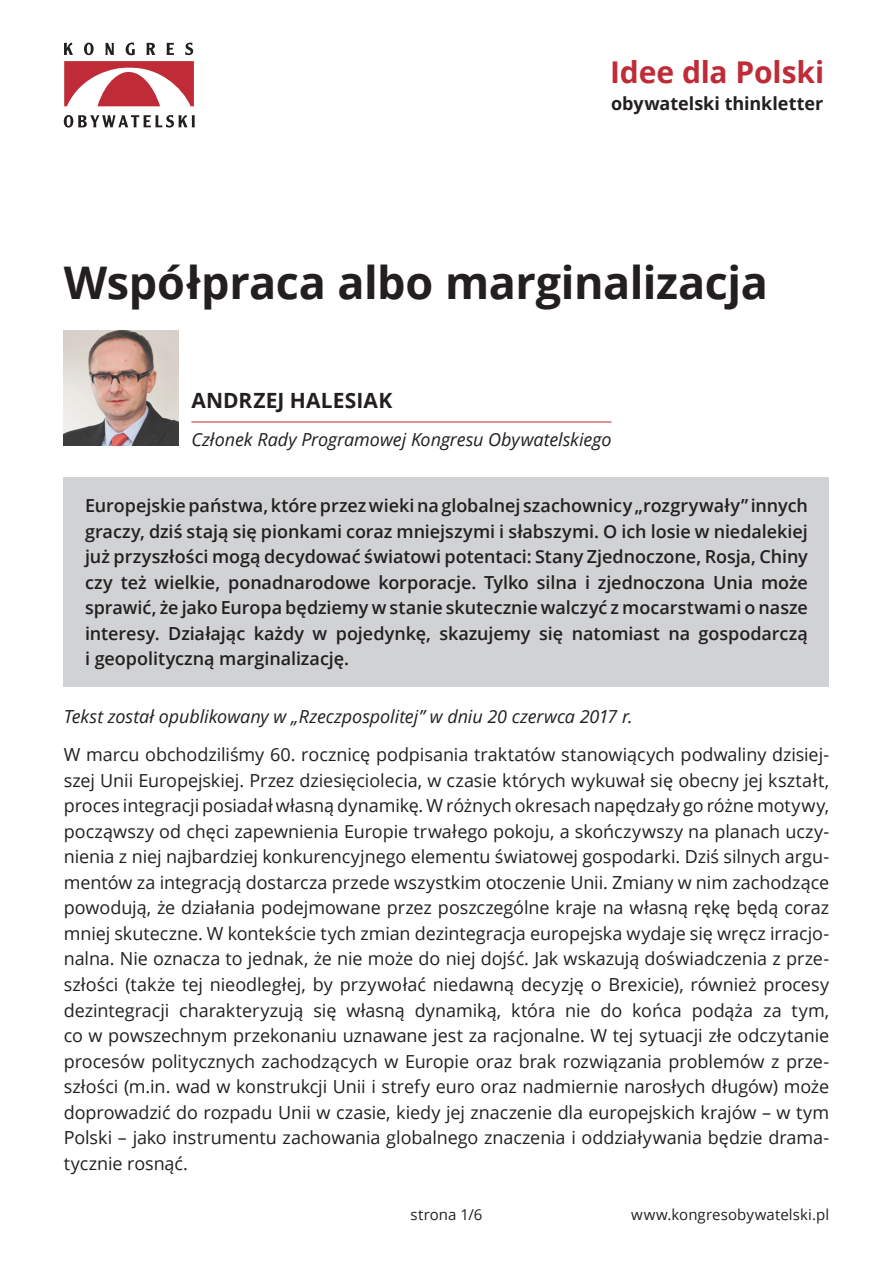
<style>
.page{position:relative;width:893px;height:1263px;background:#fff}
.page>*{position:absolute;margin:0;border:0;box-sizing:border-box;transform-origin:0 0}
.t1{font:700 45px "Open Sans";letter-spacing:-.01em;color:#231f20}
.t2{font:700 30px "Open Sans";letter-spacing:-.005em;color:#bf2b37}
.t3{font:700 21px "Open Sans";letter-spacing:.01em;color:#231f20}
.t4{font:18px/25.5px "Open Sans";letter-spacing:-.005em;color:#231f20;text-align:justify}
.t5{font:600 18px/25.5px "Open Sans";letter-spacing:-.005em;color:#231f20;text-align:justify}
.t6{font:italic 18px "Open Sans";letter-spacing:-.005em;color:#231f20}
.t7{font:700 18px "Open Sans";color:#231f20}
.t8{font:15px "Open Sans";letter-spacing:.005em;color:#231f20}
</style>
<div class="page">
<svg style="left:64px;top:43px;width:9px;height:12px"></svg>
<svg style="left:84px;top:43px;width:10px;height:12px"></svg>
<svg style="left:105px;top:43px;width:9px;height:12px"></svg>
<svg style="left:126px;top:43px;width:9px;height:12px"></svg>
<svg style="left:147px;top:43px;width:8px;height:12px"></svg>
<svg style="left:167px;top:43px;width:7px;height:12px"></svg>
<svg style="left:185px;top:43px;width:8px;height:12px"></svg>
<svg style="left:64px;top:115px;width:131px;height:13px"></svg>
<svg style="left:64px;top:61px;width:130px;height:45px"></svg>
<img style="left:64px;top:331px;width:115px;height:115px">
<hr style="left:191px;top:422px;width:420px;height:1px;background:#bf2b37">
<div style="left:64px;top:477px;width:765px;height:210px;background:#d1d2d4"></div>
<h2 class="t2" style="left:610px;top:51px;width:216px">Idee dla Polski</h2>
<p class="t7" style="left:611px;top:91px;width:214px">obywatelski thinkletter</p>
<h1 class="t1" style="left:64px;top:251px;width:706px">Współpraca albo marginalizacja</h1>
<p class="t3" style="left:191px;top:385px;width:202px">ANDRZEJ HALESIAK</p>
<p class="t6" style="left:191px;top:427px;width:422px">Członek Rady Programowej Kongresu Obywatelskiego</p>
<p class="t5" style="left:85px;top:493px;width:724px">Europejskie państwa, które przez wieki na globalnej szachownicy „rozgrywały” innych graczy, dziś stają się pionkami coraz mniejszymi i słabszymi. O ich losie w niedalekiej już przyszłości mogą decydować światowi potentaci: Stany Zjednoczone, Rosja, Chiny czy też wielkie, ponadnarodowe korporacje. Tylko silna i zjednoczona Unia może sprawić, że jako Europa będziemy w stanie skutecznie walczyć z mocarstwami o nasze interesy. Działając każdy w pojedynkę, skazujemy się natomiast na gospodarczą i geopolityczną marginalizację.</p>
<p class="t6" style="left:64px;top:704px;width:570px">Tekst został opublikowany w „Rzeczpospolitej” w dniu 20 czerwca 2017 r.</p>
<p class="t4" style="left:64px;top:742px;width:767px">W marcu obchodziliśmy 60. rocznicę podpisania traktatów stanowiących podwaliny dzisiej&shy;szej Unii Europejskiej. Przez dziesięciolecia, w czasie których wykuwał się obecny jej kształt, proces integracji posiadał własną dynamikę. W różnych okresach napędzały go różne motywy, począwszy od chęci zapewnienia Europie trwałego pokoju, a skończywszy na planach uczy&shy;nienia z niej najbardziej konkurencyjnego elementu światowej gospodarki. Dziś silnych argu&shy;mentów za integracją dostarcza przede wszystkim otoczenie Unii. Zmiany w nim zachodzące powodują, że działania podejmowane przez poszczególne kraje na własną rękę będą coraz mniej skuteczne. W kontekście tych zmian dezintegracja europejska wydaje się wręcz irracjo&shy;nalna. Nie oznacza to jednak, że nie może do niej dojść. Jak wskazują doświadczenia z prze&shy;szłości (także tej nieodległej, by przywołać niedawną decyzję o Brexicie), również procesy dezintegracji charakteryzują się własną dynamiką, która nie do końca podąża za tym, co w powszechnym przekonaniu uznawane jest za racjonalne. W tej sytuacji złe odczytanie procesów politycznych zachodzących w Europie oraz brak rozwiązania problemów z prze&shy;szłości (m.in. wad w konstrukcji Unii i strefy euro oraz nadmiernie narosłych długów) może doprowadzić do rozpadu Unii w czasie, kiedy jej znaczenie dla europejskich krajów – w tym Polski – jako instrumentu zachowania globalnego znaczenia i oddziaływania będzie drama&shy;tycznie rosnąć.</p>
<p class="t8" style="left:411px;top:1205px;width:73px">strona 1/6</p>
<p class="t8" style="left:631px;top:1205px;width:199px">www.kongresobywatelski.pl</p>
</div>
